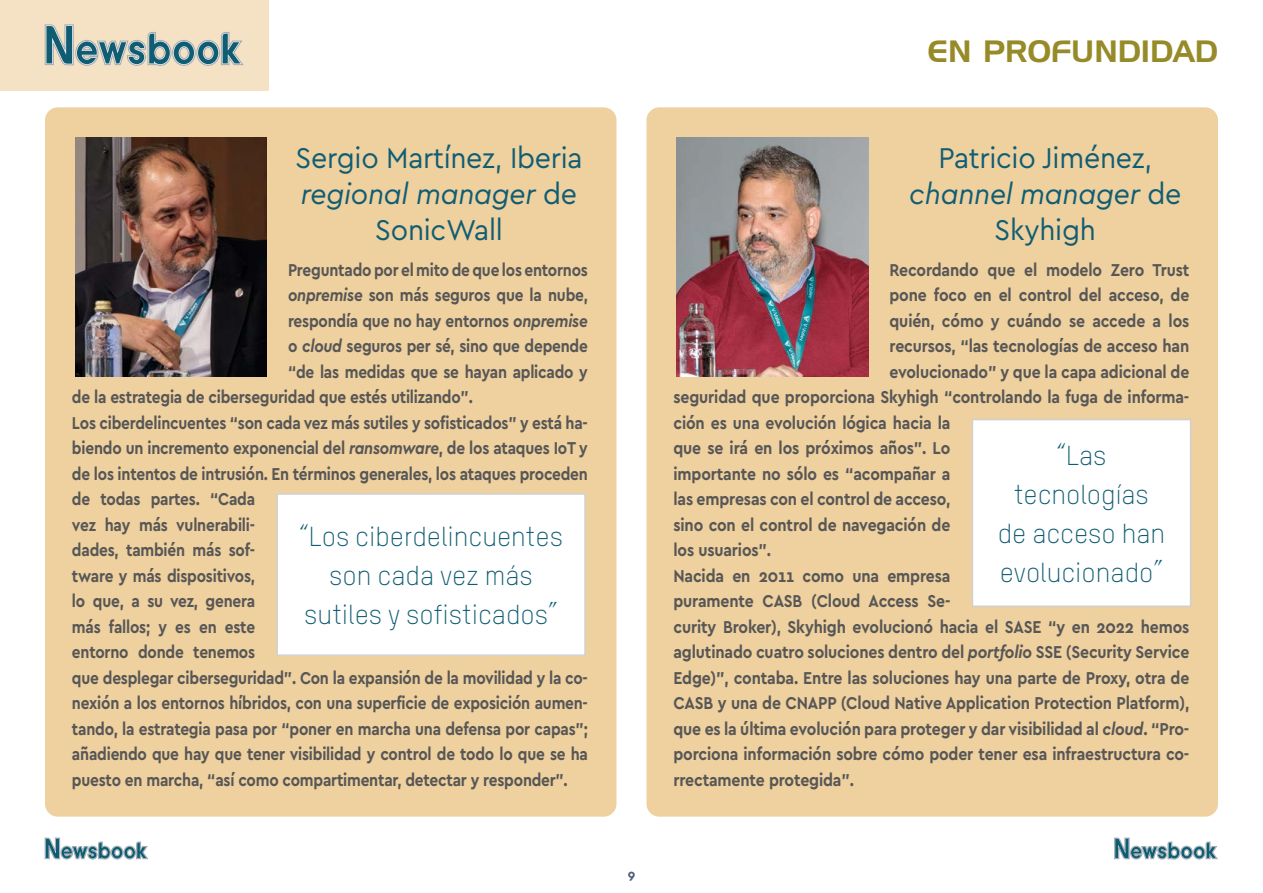
<style>
.page{position:relative;width:1263px;height:893px;background:#fff}
.page>*{position:absolute;margin:0;border:0;box-sizing:border-box;transform-origin:0 0}
.t1{font:30px/36px "Cera Pro";letter-spacing:-.01em;color:#105d73;text-align:center;scale:.95 1}
.t2{font:30px "Handel Gothic";color:#968b28}
.t3{font:300 27px/39px "TSTARPRO";color:#105d73;text-align:center}
.t4{font:700 18px "Cera Pro";letter-spacing:-.015em;color:#575756;scale:.86 1}
.t5{font:700 18px "Cera Pro";letter-spacing:-.015em;color:#575756;scale:.88 1}
.t6{font:700 13.5px "Cera Pro";color:#4d5d79}
.s1{font-style:italic}
</style>
<div class="page">
<div style="left:0;top:0;width:268px;height:90px;background:#f5e1c3"></div>
<svg style="left:45px;top:25px;width:198px;height:41px"></svg>
<svg style="left:45px;top:838px;width:103px;height:21px"></svg>
<svg style="left:1114px;top:838px;width:103px;height:21px"></svg>
<div style="left:45px;top:107px;width:571px;height:710px;background:#efd09f;border-radius:13px"></div>
<img style="left:75px;top:137px;width:192px;height:239px">
<div style="left:277px;top:494px;width:308px;height:161px;background:#fff"></div>
<div style="left:276px;top:493px;width:310px;height:163px;border:1px solid #d0d0d0"></div>
<div style="left:646px;top:107px;width:572px;height:710px;background:#efd09f;border-radius:13px"></div>
<img style="left:677px;top:137px;width:191px;height:239px">
<div style="left:972px;top:420px;width:218px;height:186px;background:#fff"></div>
<div style="left:972px;top:419px;width:219px;height:188px;border:2px solid #d0d0d0"></div>
<h1 class="t1" style="left:295px;top:139px;width:304px">Sergio Martínez, Iberia <span class="s1">regional manager</span> de<br>SonicWall</h1>
<p class="t4" style="left:288px;top:258px;width:350px">Preguntado por el mito de que los entornos</p>
<p class="t4" style="left:288px;top:283px;width:350px"><span class="s1">onpremise</span> son más seguros que la nube,</p>
<p class="t4" style="left:288px;top:309px;width:350px">respondía que no hay entornos <span class="s1">onpremise</span></p>
<p class="t4" style="left:288px;top:334px;width:350px">o <span class="s1">cloud</span> seguros per sé, sino que depende</p>
<p class="t4" style="left:288px;top:360px;width:350px">“de las medidas que se hayan aplicado y</p>
<p class="t4" style="left:72px;top:385px;width:468px">de la estrategia de ciberseguridad que estés utilizando”.</p>
<p class="t4" style="left:72px;top:411px;width:601px">Los ciberdelincuentes “son cada vez más sutiles y sofisticados” y está ha-</p>
<p class="t4" style="left:72px;top:436px;width:601px">biendo un incremento exponencial del <span class="s1">ransomware</span>, de los ataques IoT y</p>
<p class="t4" style="left:72px;top:462px;width:601px">de los intentos de intrusión. En términos generales, los ataques proceden</p>
<p class="t4" style="left:72px;top:487px;width:214px">de todas partes. “Cada</p>
<p class="t4" style="left:72px;top:513px;width:214px">vez hay más vulnerabili-</p>
<p class="t4" style="left:72px;top:538px;width:214px">dades, también más sof-</p>
<p class="t4" style="left:72px;top:564px;width:214px">tware y más dispositivos,</p>
<p class="t4" style="left:72px;top:589px;width:214px">lo que, a su vez, genera</p>
<p class="t4" style="left:72px;top:615px;width:214px">más fallos; y es en este</p>
<p class="t4" style="left:72px;top:640px;width:214px">entorno donde tenemos</p>
<p class="t4" style="left:72px;top:666px;width:601px">que desplegar ciberseguridad”. Con la expansión de la movilidad y la co-</p>
<p class="t4" style="left:72px;top:691px;width:601px">nexión a los entornos híbridos, con una superficie de exposición aumen-</p>
<p class="t4" style="left:72px;top:717px;width:601px">tando, la estrategia pasa por “poner en marcha una defensa por capas”;</p>
<p class="t4" style="left:72px;top:742px;width:601px">añadiendo que hay que tener visibilidad y control de todo lo que se ha</p>
<p class="t4" style="left:72px;top:768px;width:578px">puesto en marcha, “así como compartimentar, detectar y responder”.</p>
<h2 class="t3" style="left:299px;top:517px;width:265px">“Los ciberdelincuentes son cada vez más sutiles y sofisticados”</h2>
<p class="t6" style="left:628px;top:865px;width:9px">9</p>
<h1 class="t2" style="left:928px;top:37px;width:292px">EN PROFUNDIDAD</h1>
<h1 class="t1" style="left:909px;top:139px;width:288px">Patricio Jiménez, <span class="s1">channel manager</span> de<br>Skyhigh</h1>
<p class="t5" style="left:889px;top:258px;width:342px">Recordando que el modelo Zero Trust</p>
<p class="t5" style="left:889px;top:283px;width:342px">pone foco en el control del acceso, de</p>
<p class="t5" style="left:889px;top:309px;width:342px">quién, cómo y cuándo se accede a los</p>
<p class="t5" style="left:889px;top:334px;width:342px">recursos, “las tecnologías de acceso han</p>
<p class="t5" style="left:889px;top:360px;width:342px">evolucionado” y que la capa adicional de</p>
<p class="t5" style="left:673px;top:385px;width:588px">seguridad que proporciona Skyhigh “controlando la fuga de informa-</p>
<p class="t5" style="left:673px;top:411px;width:316px">ción es una evolución lógica hacia la</p>
<p class="t5" style="left:673px;top:436px;width:316px">que se irá en los próximos años”. Lo</p>
<p class="t5" style="left:673px;top:462px;width:316px">importante no sólo es “acompañar a</p>
<p class="t5" style="left:673px;top:487px;width:316px">las empresas con el control de acceso,</p>
<p class="t5" style="left:673px;top:513px;width:316px">sino con el control de navegación de</p>
<p class="t5" style="left:673px;top:538px;width:113px">los usuarios”.</p>
<p class="t5" style="left:673px;top:564px;width:316px">Nacida en 2011 como una empresa</p>
<p class="t5" style="left:673px;top:589px;width:316px">puramente CASB (Cloud Access Se-</p>
<p class="t5" style="left:673px;top:615px;width:588px">curity Broker), Skyhigh evolucionó hacia el SASE “y en 2022 hemos</p>
<p class="t5" style="left:673px;top:640px;width:588px">aglutinado cuatro soluciones dentro del <span class="s1">portfolio</span> SSE (Security Service</p>
<p class="t5" style="left:673px;top:666px;width:588px">Edge)”, contaba. Entre las soluciones hay una parte de Proxy, otra de</p>
<p class="t5" style="left:673px;top:691px;width:588px">CASB y una de CNAPP (Cloud Native Application Protection Platform),</p>
<p class="t5" style="left:673px;top:717px;width:588px">que es la última evolución para proteger y dar visibilidad al <span class="s1">cloud</span>. “Pro-</p>
<p class="t5" style="left:673px;top:742px;width:588px">porciona información sobre cómo poder tener esa infraestructura co-</p>
<p class="t5" style="left:673px;top:768px;width:207px">rrectamente protegida”.</p>
<h2 class="t3" style="left:998px;top:436px;width:169px">“Las tecnologías de acceso han evolucionado”</h2>
</div>
